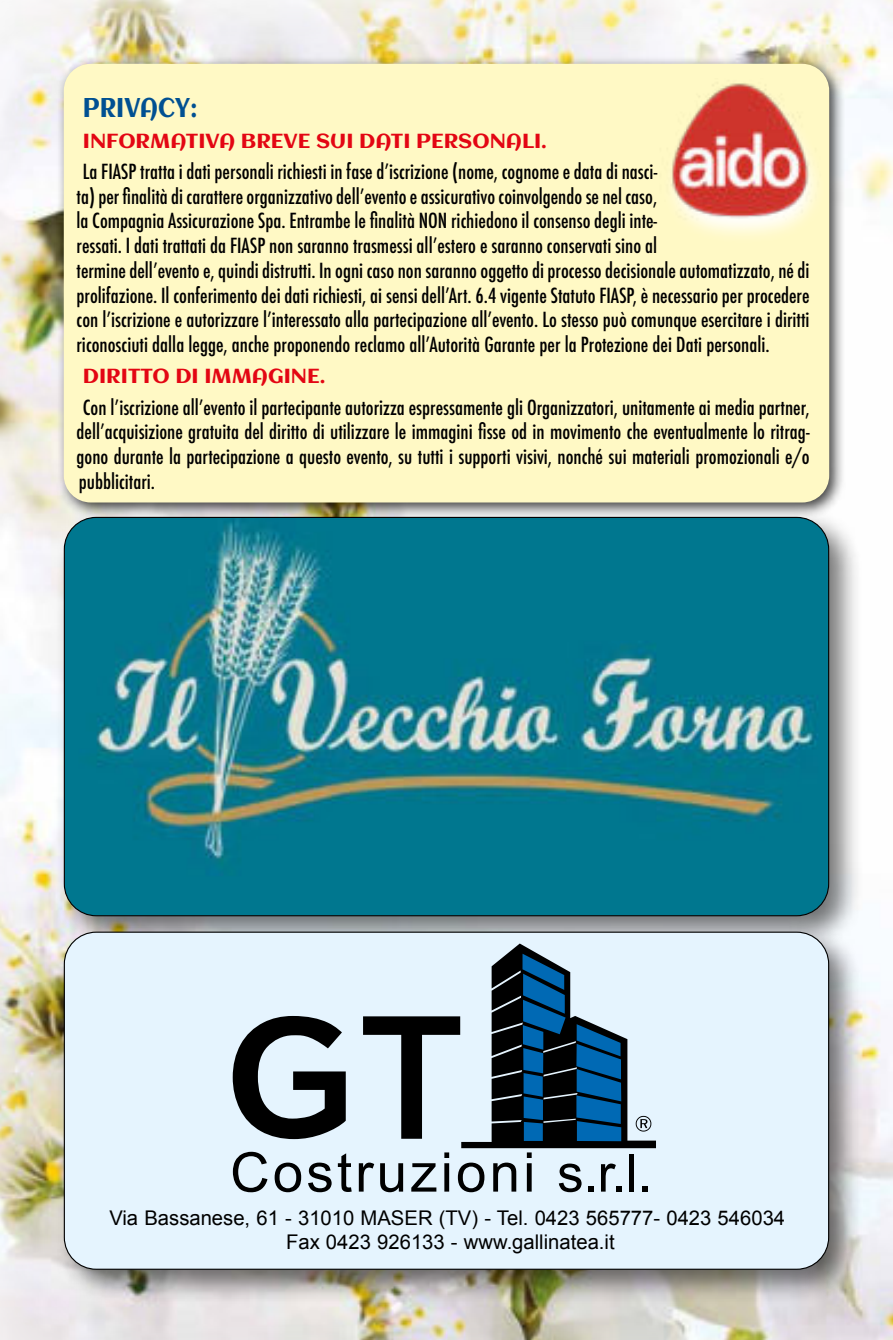
<style>
.page{position:relative;width:893px;height:1340px;background:#fff}
.page>*{position:absolute;margin:0;border:0;box-sizing:border-box;transform-origin:0 0}
.t1{font:27px "Aclonica";color:#005092;scale:.85 1}
.t2{font:500 condensed 20.25px/24.8px "Futura";color:#000}
.t3{font:20.25px/24.3px "Arial";color:#000;text-align:center}
.t4{font:20.25px "Aclonica";color:#e30613}
</style>
<div class="page">
<img style="left:0;top:0;width:893px;height:1339px">
<div style="left:55px;top:508px;width:808px;height:442px;background:#000;opacity:.54"></div>
<img style="left:64px;top:519px;width:765px;height:396px">
<div style="left:56px;top:56px;width:790px;height:463px;background:#000;opacity:.75"></div>
<div style="left:64px;top:64px;width:765px;height:438px;background:#fff9c5;border-radius:27px"></div>
<svg style="left:699px;top:227px;width:90px;height:8px"></svg>
<img style="left:671px;top:83px;width:146px;height:144px">
<div style="left:55px;top:922px;width:808px;height:381px;background:#000;opacity:.54"></div>
<div style="left:64px;top:932px;width:765px;height:337px;background:#e5f4fe;border-radius:32px"></div>
<svg style="left:233px;top:1151px;width:34px;height:41px"></svg>
<svg style="left:275px;top:1162px;width:26px;height:30px"></svg>
<svg style="left:308px;top:1162px;width:24px;height:30px"></svg>
<svg style="left:338px;top:1153px;width:14px;height:38px"></svg>
<svg style="left:359px;top:943px;width:297px;height:249px"></svg>
<svg style="left:233px;top:1016px;width:113px;height:123px"></svg>
<h1 class="t1" style="left:83px;top:94px;width:137px">PRIVACY:</h1>
<p class="t4" style="left:83px;top:131px;width:465px">INFORMATIVA BREVE SUI DATI PERSONALI.</p>
<p class="t2" style="left:77px;top:159px;width:734px;text-indent:6px">La FIASP tratta i dati personali richiesti in fase d’iscrizione (nome, cognome e data di nasci-<br>ta) per finalità di carattere organizzativo dell’evento e assicurativo coinvolgendo se nel caso,<br>la Compagnia Assicurazione Spa. Entrambe le finalità NON richiedono il consenso degli inte-<br>ressati. I dati trattati da FIASP non saranno trasmessi all’estero e saranno conservati sino al<br>termine dell’evento e, quindi distrutti. In ogni caso non saranno oggetto di processo decisionale automatizzato, né di prolifazione. Il conferimento dei dati richiesti, ai sensi dell’Art. 6.4 vigente Statuto FIASP, è necessario per procedere con l’iscrizione e autorizzare l’interessato alla partecipazione all’evento. Lo stesso può comunque esercitare i diritti riconosciuti dalla legge, anche proponendo reclamo all’Autorità Garante per la Protezione dei Dati personali.</p>
<p class="t4" style="left:83px;top:367px;width:244px">DIRITTO DI IMMAGINE.</p>
<p class="t2" style="left:77px;top:395px;width:735px;text-align:justify;text-indent:6px">Con l’iscrizione all’evento il partecipante autorizza espressamente gli Organizzatori, unitamente ai media partner, dell’acquisizione gratuita del diritto di utilizzare le immagini fisse od in movimento che eventualmente lo ritrag&shy;gono durante la partecipazione a questo evento, su tutti i supporti visivi, nonché sui materiali promozionali e/o pubblicitari.</p>
<p class="t3" style="left:109px;top:1207px;width:677px">Via Bassanese, 61 - 31010 MASER (TV) - Tel. 0423 565777- 0423 546034<br>Fax 0423 926133 - www.gallinatea.it</p>
</div>
